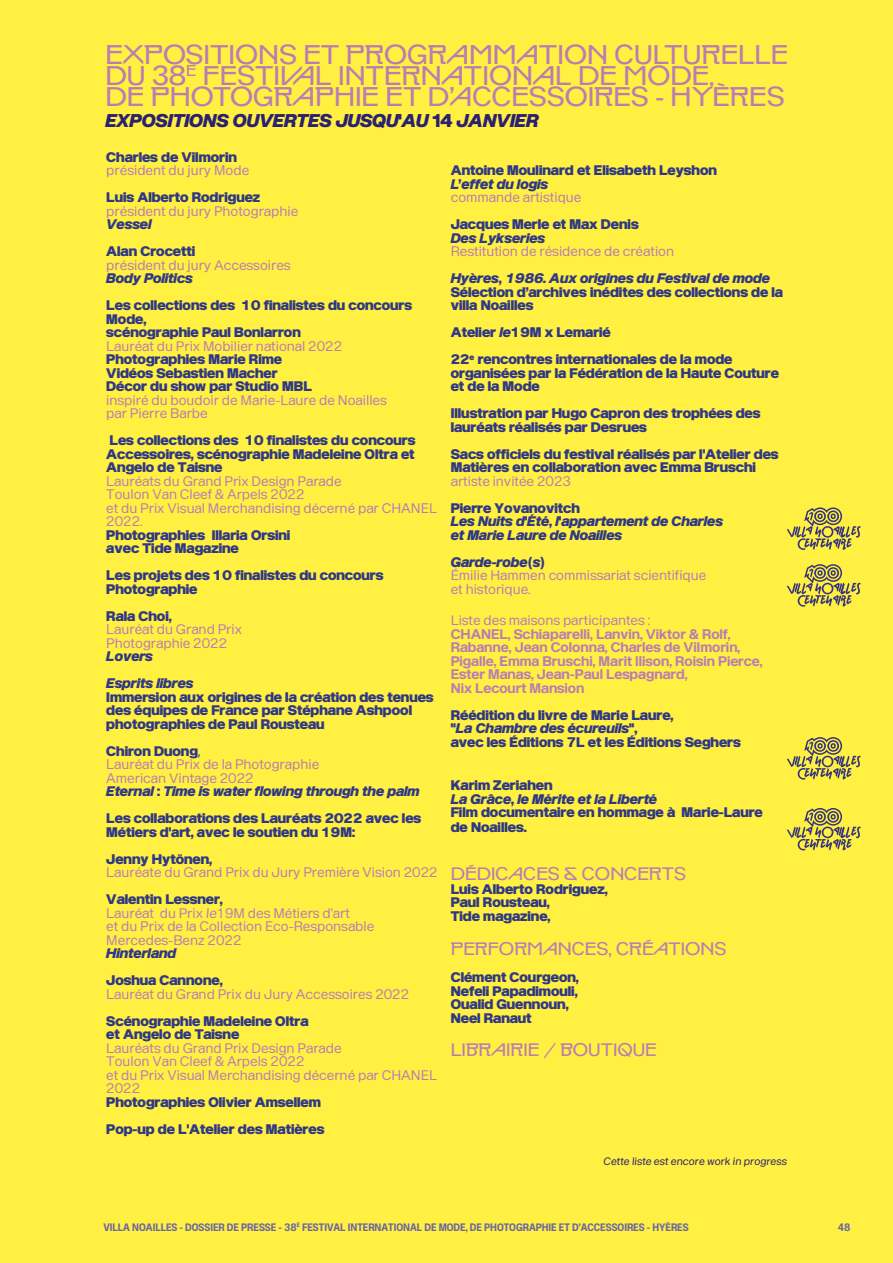
<style>
.page{position:relative;width:893px;height:1263px;background:#fff042}
.page>*{position:absolute;margin:0;border:0;box-sizing:border-box;transform-origin:0 0}
.t1{font:27px/21px "Bramb ALT";color:#bb7cb3}
.t2{font:18px "Bramb ALT";color:#bb7cb3}
.t3{font:italic 900 18px "Enduro";color:#2b2171}
.t4{font:900 13.5px/13.5px "Enduro";color:#303885}
.t5{font:13.5px/13.5px "Enduro";color:#bb7cb3}
.t6{font:italic 900 13.5px/27px "Enduro";color:#303885}
.t7{font:700 13.5px/13.5px "Enduro";color:#bb7cb3}
.t8{font:700 10.5px "Enduro Narrow";color:#6e66a1}
.t9{font:10.5px "Enduro";color:#2b2171}
.t10{font:10.5px "Agrandir";color:#303885}
.s1{font-weight:900;color:#303885}
.s2{font-family:"Myriad Pro";color:#303885}
.s3{font-weight:400;font-style:normal;color:#bb7cb3}
.s4{font-style:inherit}
.s5{font-style:italic}
</style>
<div class="page">
<svg style="left:787px;top:507px;width:74px;height:43px"></svg>
<svg style="left:787px;top:564px;width:74px;height:43px"></svg>
<svg style="left:787px;top:737px;width:74px;height:43px"></svg>
<svg style="left:787px;top:808px;width:74px;height:42px"></svg>
<h1 class="t1" style="left:105px;top:44px;width:684px">EXPOSITIONS ET PROGRAMMATION CULTURELLE<br>DU 38<sup>E</sup> FESTIVAL INTERNATIONAL DE MODE,<br>DE PHOTOGRAPHIE ET D’ACCESSOIRES - HYÈRES</h1>
<h2 class="t3" style="left:105px;top:109px;width:439px">EXPOSITIONS OUVERTES JUSQU'AU 14 JANVIER 2</h2>
<p class="t4" style="left:106px;top:151px;width:132px">Charles de Vilmorin</p>
<p class="t5" style="left:106px;top:164px;width:144px">président du jury Mode</p>
<p class="t4" style="left:106px;top:192px;width:155px">Luis Alberto Rodriguez</p>
<p class="t5" style="left:106px;top:204px;width:193px">président du jury Photographie</p>
<p class="t6" style="left:106px;top:212px;width:47px">Vessel</p>
<p class="t4" style="left:106px;top:246px;width:90px">Alan Crocetti</p>
<p class="t5" style="left:106px;top:258px;width:186px">président du jury Accessoires</p>
<p class="t6" style="left:106px;top:266px;width:88px">Body Politics</p>
<p class="t4" style="left:106px;top:300px;width:307px">Les collections des 10 finalistes du concours<br>Mode,<br>scénographie Paul Bonlarron</p>
<p class="t5" style="left:106px;top:339px;width:237px">Lauréat du Prix Mobilier national 2022</p>
<p class="t4" style="left:106px;top:354px;width:207px">Photographies Marie Rime<br>Vidéos Sebastien Macher<br>Décor du show par Studio MBL</p>
<p class="t5" style="left:106px;top:393px;width:282px">inspiré du boudoir de Marie-Laure de Noailles par Pierre Barbe</p>
<p class="t4" style="left:106px;top:435px;width:311px;text-align:justify">Les collections des 10 finalistes du concours Accessoires, scénographie Madeleine Oltra et Angelo de Taisne</p>
<p class="t5" style="left:106px;top:474px;width:332px">Lauréats du Grand Prix Design Parade<br>Toulon Van Cleef &amp; Arpels 2022<br>et du Prix Visual Merchandising décerné par CHANEL<br>2022.</p>
<p class="t4" style="left:106px;top:529px;width:185px">Photographies Illaria Orsini avec Tide Magazine</p>
<p class="t4" style="left:106px;top:570px;width:279px">Les projets des 10 finalistes du concours<br>Photographie</p>
<p class="t4" style="left:106px;top:610px;width:67px">Rala Choi,</p>
<p class="t5" style="left:106px;top:623px;width:137px">Lauréat du Grand Prix<br>Photographie 2022</p>
<p class="t6" style="left:106px;top:644px;width:89px">Lovers<br>Esprits libres</p>
<p class="t4" style="left:106px;top:691px;width:329px">Immersion aux origines de la création des tenues des équipes de France par Stéphane Ashpool photographies de Paul Rousteau</p>
<p class="t5" style="left:106px;top:744px;width:214px"><span class="s1">Chiron Duong</span><span class="s2">,<br></span>Lauréat du Prix de la Photographie<br>American Vintage 2022</p>
<p class="t6" style="left:106px;top:779px;width:315px">Eternal : Time is water flowing through the palm</p>
<p class="t4" style="left:106px;top:813px;width:316px">Les collaborations des Lauréats 2022 avec les<br>Métiers d'art, avec le soutien du 19M:</p>
<p class="t4" style="left:106px;top:853px;width:107px">Jenny Hytönen,</p>
<p class="t5" style="left:106px;top:866px;width:333px">Lauréate du Grand Prix du Jury Première Vision 2022</p>
<p class="t4" style="left:106px;top:894px;width:118px">Valentin Lessner,</p>
<p class="t5" style="left:106px;top:906px;width:270px">Lauréat du Prix le19M des Métiers d'art<br>et du Prix de la Collection Eco-Responsable<br>Mercedes-Benz 2022</p>
<p class="t6" style="left:106px;top:941px;width:71px">Hinterland</p>
<p class="t4" style="left:106px;top:975px;width:118px">Joshua Cannone,</p>
<p class="t5" style="left:106px;top:987px;width:304px">Lauréat du Grand Prix du Jury Accessoires 2022</p>
<p class="t4" style="left:106px;top:1015px;width:204px">Scénographie Madeleine Oltra et Angelo de Taisne</p>
<p class="t5" style="left:106px;top:1041px;width:332px">Lauréats du Grand Prix Design Parade<br>Toulon Van Cleef &amp; Arpels 2022<br>et du Prix Visual Merchandising décerné par CHANEL<br>2022</p>
<p class="t4" style="left:106px;top:1089px;width:220px;line-height:27px">Photographies Olivier Amsellem<br>Pop-up de L'Atelier des Matières</p>
<p class="t4" style="left:451px;top:165px;width:268px">Antoine Moulinard et Elisabeth Leyshon</p>
<p class="t6" style="left:451px;top:171px;width:99px">L’effet du logis</p>
<p class="t5" style="left:451px;top:191px;width:132px">commande artistique</p>
<p class="t4" style="left:451px;top:219px;width:189px">Jacques Merle et Max Denis</p>
<p class="t6" style="left:451px;top:225px;width:96px">Des Lykseries</p>
<p class="t6" style="left:451px;top:239px;width:321px"><span class="s3">Restitution de résidence de création<br></span>Hyères, <span class="s4">1986.</span>Aux origines du Festival de mode</p>
<p class="t4" style="left:451px;top:286px;width:334px">Sélection d’archives inédites des collections de la villa Noailles</p>
<p class="t4" style="left:451px;top:320px;width:283px;line-height:27px">Atelier <span class="s5">le</span>19M x Lemarié<br>22<sup>e</sup> rencontres internationales de la mode</p>
<p class="t4" style="left:451px;top:367px;width:330px">organisées par la Fédération de la Haute Couture et de la Mode</p>
<p class="t4" style="left:451px;top:408px;width:311px">Illustration par Hugo Capron des trophées des lauréats réalisés par Desrues</p>
<p class="t4" style="left:451px;top:448px;width:329px">Sacs officiels du festival réalisés par l'Atelier des<br>Matières en collaboration avec Emma Bruschi</p>
<p class="t5" style="left:451px;top:474px;width:122px">artiste invitée 2023</p>
<p class="t4" style="left:451px;top:502px;width:131px">Pierre Yovanovitch</p>
<p class="t6" style="left:451px;top:516px;width:274px;line-height:13.5px">Les Nuits d'Été, l'appartement de Charles et Marie Laure de Noailles</p>
<p class="t6" style="left:451px;top:549px;width:96px">Garde-robe(s)</p>
<p class="t5" style="left:451px;top:569px;width:257px">Émilie Hammen commissariat scientifique et historique.</p>
<p class="t5" style="left:451px;top:614px;width:201px">Liste des maisons participantes :</p>
<p class="t7" style="left:451px;top:628px;width:313px">CHANEL, Schiaparelli, Lanvin, Viktor &amp; Rolf, Rabanne, Jean Colonna, Charles de Vilmorin, Pigalle, Emma Bruschi, Marit Ilison, Roisin Pierce, Ester Manas, Jean-Paul Lespagnard,<br>Nix Lecourt Mansion</p>
<p class="t4" style="left:451px;top:709px;width:292px">Réédition du livre de Marie Laure,<br><span class="s5">"La Chambre des écureuils"</span>,<br>avec les Éditions 7L et les Éditions Seghers</p>
<p class="t4" style="left:451px;top:780px;width:103px">Karim Zeriahen</p>
<p class="t6" style="left:451px;top:786px;width:208px">La Grâce, le Mérite et la Liberté</p>
<p class="t4" style="left:451px;top:806px;width:314px;line-height:15px">Film documentaire en hommage à Marie-Laure de Noailles.</p>
<h2 class="t2" style="left:451px;top:865px;width:237px">DÉDICACES &amp; CONCERTS</h2>
<p class="t4" style="left:451px;top:883px;width:158px">Luis Alberto Rodriguez,<br>Paul Rousteau,<br>Tide magazine,</p>
<h2 class="t2" style="left:451px;top:940px;width:277px">PERFORMANCES, CRÉATIONS</h2>
<p class="t4" style="left:451px;top:972px;width:130px">Clément Courgeon,<br>Nefeli Papadimouli,<br>Oualid Guennoun,<br>Neel Ranaut</p>
<h2 class="t2" style="left:451px;top:1040px;width:208px">LIBRAIRIE / BOUTIQUE</h2>
<p class="t10" style="left:594px;top:1154px;width:162px">Cette liste est encore wor n pr</p>
<p class="t9" style="left:603px;top:1154px;width:186px">Cette liste est encore work in progress</p>
<p class="t8" style="left:103px;top:1220px;width:587px">VILLA NOAILLES - DOSSIER DE PRESSE - 38<sup>E</sup> FESTIVAL INTERNATIONAL DE MODE, DE PHOTOGRAPHIE ET D’ACCESSOIRES - HYÈRES</p>
<p class="t8" style="left:838px;top:1220px;width:14px">48</p>
</div>
